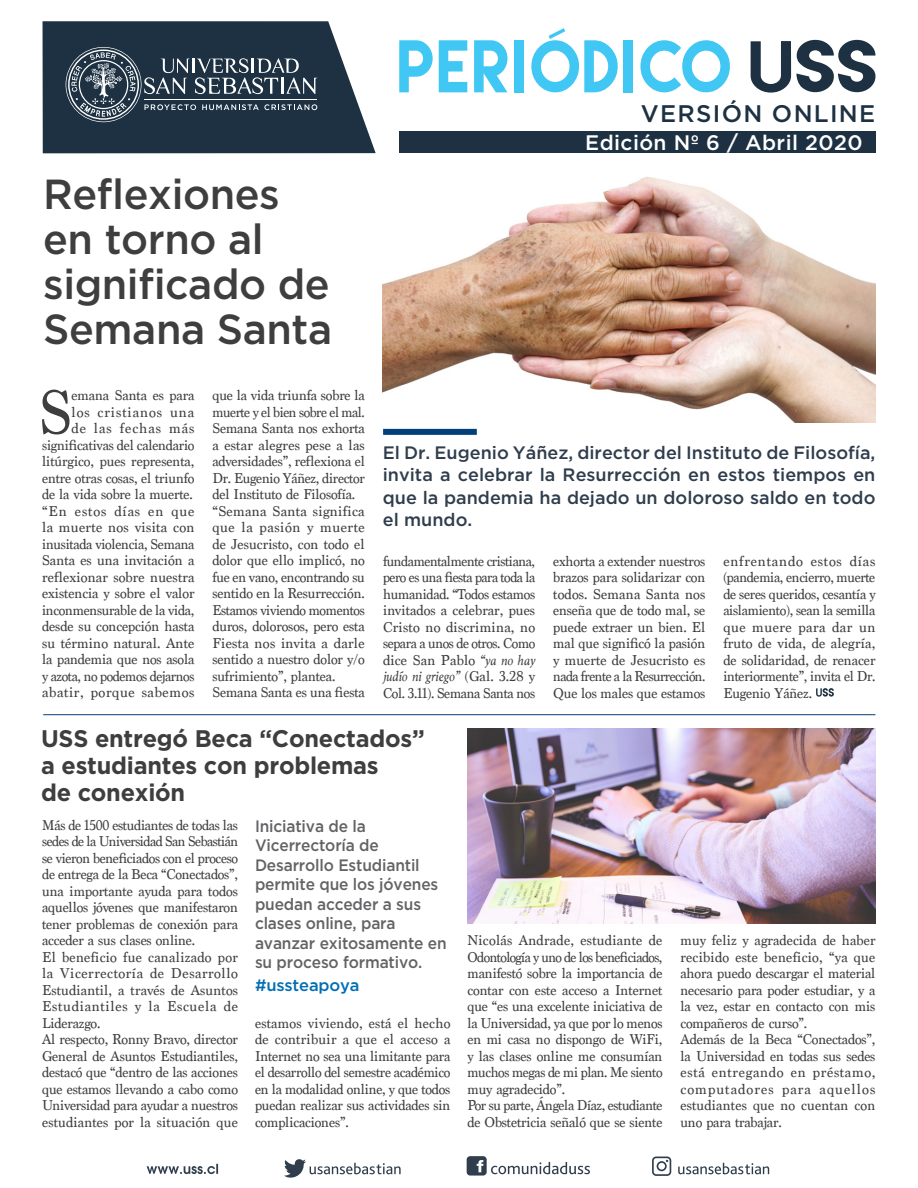
<style>
.page{position:relative;width:918px;height:1188px;background:#fff}
.page>*{position:absolute;margin:0;border:0;box-sizing:border-box;transform-origin:0 0}
.TXT_CENTRAL{font:64.8px "Marion";color:#3e3e3f;scale:.95 1}
.TIT_NEW{font:500 42px/45px "Gotham";letter-spacing:-.01em;color:#3e3e3f}
.TITULO_3{font:700 24px/27px "Gotham";letter-spacing:-.01em;color:#3e3e3f}
.t1{font:500 24px "Gotham";letter-spacing:.055em;color:#1d3142}
.t2{font:500 21px "Gotham";letter-spacing:.02em;color:#fff}
.BAJADA_OK{font:500 18px/22.5px "Gotham";color:#2f3d4d;text-align:justify}
.destake_2{font:500 16.5px/19.5px "Gotham";letter-spacing:-.01em;color:#636366;scale:.94 1}
.destake_2-2{font:500 16.5px "Gotham";letter-spacing:-.01em;color:#006eb2}
.TXT_CENTRAL-2{font:15px/16.5px "Marion";letter-spacing:-.01em;color:#3e3e3f;text-align:justify;scale:.95 1}
.TXT_CENTRAL-3{font:15px/16.5px "Marion";letter-spacing:-.01em;color:#3e3e3f;text-align:justify;scale:.96 1}
.TXT_CENTRAL-4{font:15px/16.5px "Marion";letter-spacing:-.01em;color:#3e3e3f;text-align:justify}
.TXT_CENTRAL-5{font:15px/16.5px "Marion";letter-spacing:-.01em;color:#3e3e3f;text-align:justify;scale:.93 1}
.TXT_CENTRAL-6{font:15px/16.5px "Marion";letter-spacing:-.01em;color:#3e3e3f;text-align:justify;scale:.94 1}
.s1{font-style:italic}
</style>
<div class="page">
<img style="left:383px;top:177px;width:492px;height:246px">
<svg style="left:43px;top:21px;width:333px;height:132px;background:#394b59"></svg>
<svg style="left:751px;top:40px;width:124px;height:53px"></svg>
<svg style="left:399px;top:40px;width:34px;height:52px"></svg>
<svg style="left:439px;top:40px;width:28px;height:52px"></svg>
<svg style="left:474px;top:40px;width:33px;height:52px"></svg>
<div style="left:514px;top:40px;width:10px;height:52px;background:#40c7f4"></div>
<div style="left:623px;top:40px;width:10px;height:52px;background:#40c7f4"></div>
<svg style="left:640px;top:40px;width:90px;height:52px"></svg>
<svg style="left:531px;top:28px;width:87px;height:64px"></svg>
<svg style="left:66px;top:47px;width:251px;height:75px;background:#425361"></svg>
<div style="left:399px;top:132px;width:476px;height:21px;background:#1d3142"></div>
<div style="left:383px;top:429px;width:94px;height:6px;background:#01407a"></div>
<hr style="left:43px;top:714px;width:832px;height:1px;background:#01407a">
<svg style="left:284px;top:1159px;width:117px;height:19px"></svg>
<svg style="left:467px;top:1156px;width:123px;height:20px"></svg>
<svg style="left:147px;top:1164px;width:71px;height:10px"></svg>
<svg style="left:678px;top:1163px;width:91px;height:11px"></svg>
<svg style="left:652px;top:1157px;width:19px;height:19px"></svg>
<svg style="left:816px;top:688px;width:18px;height:9px"></svg>
<img style="left:468px;top:728px;width:407px;height:196px">
<p class="t1" style="left:641px;top:100px;width:236px">VERSIÓN ONLINE</p>
<p class="TIT_NEW" style="left:43px;top:170px;width:291px">Reflexiones en torno al significado de<br>Semana Santa</p>
<p class="t2" style="left:585px;top:131px;width:279px">Edición Nº 6 / Abril 2020</p>
<p class="TXT_CENTRAL" style="left:39px;top:374px;width:37px">S</p>
<p class="TXT_CENTRAL-2" style="left:212px;top:388px;width:162px">que la vida triunfa sobre la muerte y el bien sobre el mal.<br>Semana Santa nos exhorta a estar alegres pese a las adversidades”, reflexiona el Dr. Eugenio Yáñez, director del Instituto de Filosofía.</p>
<p class="TXT_CENTRAL-4" style="left:212px;top:503px;width:154px">“Semana Santa significa que la pasión y muerte de Jesucristo, con todo el dolor que ello implicó, no fue en vano, encontrando su sentido en la Resurrección.<br>Estamos viviendo momentos duros, dolorosos, pero esta Fiesta nos invita a darle sentido a nuestro dolor y/o sufrimiento”, plantea.</p>
<p class="TXT_CENTRAL-2" style="left:212px;top:685px;width:162px">Semana Santa es una fiesta</p>
<p class="TITULO_3" style="left:41px;top:724px;width:385px">USS entregó Beca “Conectados” a estudiantes con problemas<br>de conexión</p>
<p class="TXT_CENTRAL-2" style="left:42px;top:388px;width:162px;text-align:right">emana Santa es para<br>los cristianos una<br>de las fechas más significativas del calendario litúrgico, pues representa, entre otras cosas, el triunfo de la vida sobre la muerte.</p>
<p class="TXT_CENTRAL-4" style="left:42px;top:503px;width:154px">“En estos días en que la muerte nos visita con inusitada violencia, Semana Santa es una invitación a reflexionar sobre nuestra existencia y sobre el valor inconmensurable de la vida, desde su concepción hasta su término natural. Ante la pandemia que nos asola y azota, no podemos dejarnos abatir, porque sabemos</p>
<p class="BAJADA_OK" style="left:383px;top:441px;width:494px">El Dr. Eugenio Yáñez, director del Instituto de Filosofía, invita a celebrar la Resurrección en estos tiempos en que la pandemia ha dejado un doloroso saldo en todo el mundo.</p>
<p class="TXT_CENTRAL-5" style="left:383px;top:553px;width:165px">fundamentalmente cristiana, pero es una fiesta para toda la humanidad. “Todos estamos invitados a celebrar, pues Cristo no discrimina, no separa a unos de otros. Como dice San Pablo <span class="s1">“ya no hay judío ni griego”</span> (Gal. 3.28 y Col. 3.11). Semana Santa nos</p>
<p class="TXT_CENTRAL-2" style="left:553px;top:553px;width:162px">exhorta a extender nuestros brazos para solidarizar con todos. Semana Santa nos enseña que de todo mal, se puede extraer un bien. El mal que significó la pasión y muerte de Jesucristo es nada frente a la Resurrección.<br>Que los males que estamos</p>
<p class="TXT_CENTRAL-4" style="left:723px;top:553px;width:154px">enfrentando estos días (pandemia, encierro, muerte de seres queridos, cesantía y aislamiento), sean la semilla que muere para dar un fruto de vida, de alegría, de solidaridad, de renacer interiormente”, invita el Dr.<br>Eugenio Yáñez.</p>
<p class="TXT_CENTRAL-6" style="left:42px;top:817px;width:210px">Más de 1500 estudiantes de todas las sedes de la Universidad San Sebastián se vieron beneficiados con el proceso de entrega de la Beca “Conectados”, una importante ayuda para todos aquellos jóvenes que manifestaron tener problemas de conexión para acceder a sus clases online.</p>
<p class="TXT_CENTRAL-3" style="left:42px;top:949px;width:206px">El beneficio fue canalizado por la Vicerrectoría de Desarrollo Estudiantil, a través de Asuntos Estudiantiles y la Escuela de Liderazgo.</p>
<p class="TXT_CENTRAL-2" style="left:42px;top:1031px;width:208px">Al respecto, Ronny Bravo, director General de Asuntos Estudiantiles, destacó que “dentro de las acciones que estamos llevando a cabo como Universidad para ayudar a nuestros estudiantes por la situación que</p>
<p class="destake_2" style="left:255px;top:816px;width:206px">Iniciativa de la<br>Vicerrectoría de<br>Desarrollo Estudiantil permite que los jóvenes puedan acceder a sus clases online, para avanzar exitosamente en su proceso formativo.</p>
<p class="destake_2-2" style="left:255px;top:975px;width:106px">#ussteapoya</p>
<p class="TXT_CENTRAL-3" style="left:255px;top:1015px;width:205px">estamos viviendo, está el hecho de contribuir a que el acceso a Internet no sea una limitante para el desarrollo del semestre académico en la modalidad online, y que todos puedan realizar sus actividades sin complicaciones”.</p>
<p class="TXT_CENTRAL-3" style="left:468px;top:932px;width:205px">Nicolás Andrade, estudiante de Odontología y uno de los beneficiados, manifestó sobre la importancia de contar con este acceso a Internet que “es una excelente iniciativa de la Universidad, ya que por lo menos en mi casa no dispongo de WiFi, y las clases online me consumían muchos megas de mi plan. Me siento muy agradecido”.</p>
<p class="TXT_CENTRAL-5" style="left:468px;top:1097px;width:211px">Por su parte, Ángela Díaz, estudiante de Obstetricia señaló que se siente</p>
<p class="TXT_CENTRAL-3" style="left:680px;top:932px;width:205px">muy feliz y agradecida de haber recibido este beneficio, “ya que ahora puedo descargar el material necesario para poder estudiar, y a la vez, estar en contacto con mis compañeros de curso”.</p>
<p class="TXT_CENTRAL-2" style="left:680px;top:1031px;width:207px">Además de la Beca “Conectados”, la Universidad en todas sus sedes está entregando en préstamo, computadores para aquellos estudiantes que no cuentan con uno para trabajar.</p>
</div>
